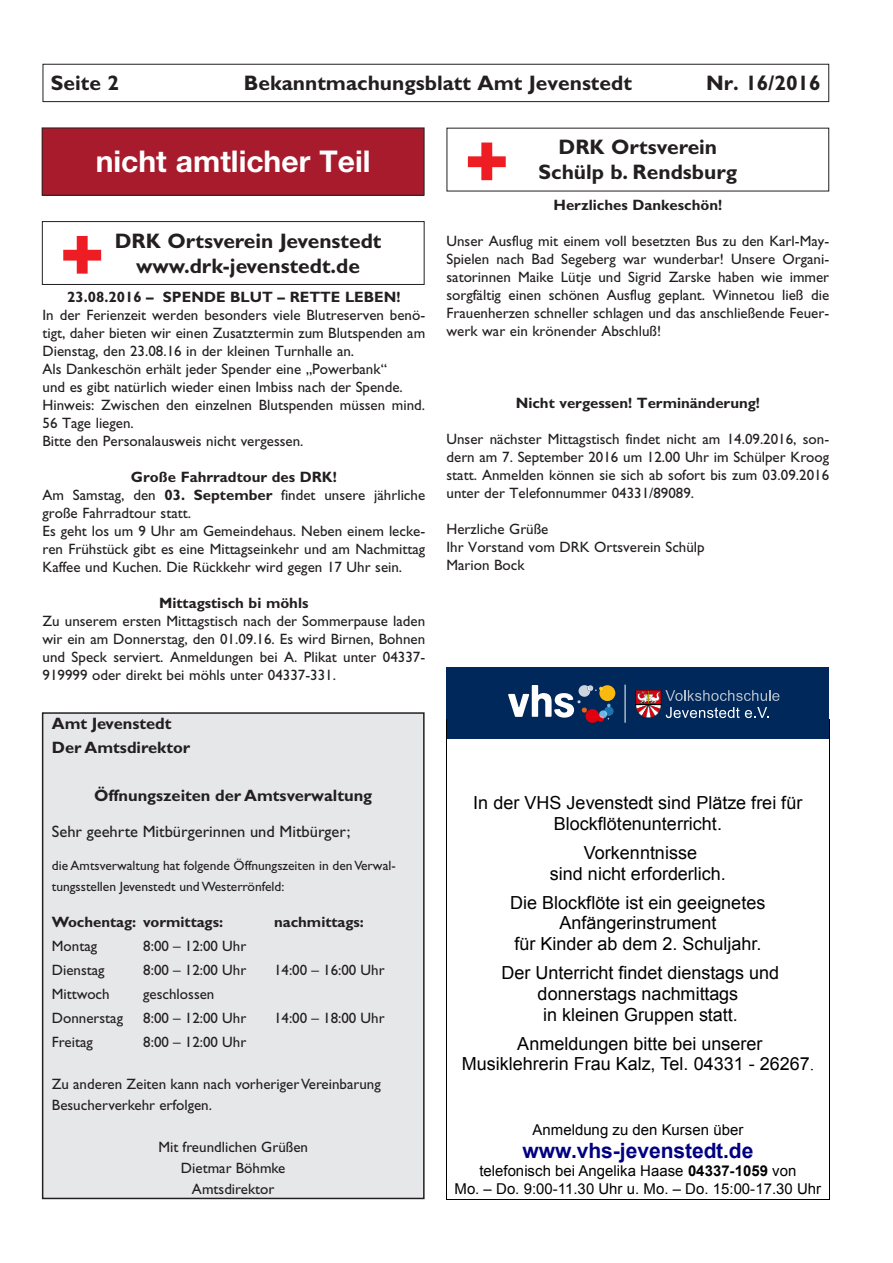
<style>
.page{position:relative;width:893px;height:1263px;background:#fff}
.page>*{position:absolute;margin:0;border:0;box-sizing:border-box;transform-origin:0 0}
.t1{font:700 30px "Helvetica Neue LT Pro";color:#fff}
.t2{font:700 21px/25.2px "Gill Sans Std";color:#231f20;text-align:center}
.t3{font:700 21px "Arial";color:#000080}
.t4{font:18px/20.9px "Arial";color:#000;text-align:center}
.t5{font:700 16.5px/24px "Gill Sans Std";color:#231f20}
.t6{font:16.5px "Gill Sans Std";color:#231f20}
.t7{font:15px/18px "Gill Sans Std";color:#231f20}
.t8{font:700 15px "Gill Sans Std";color:#231f20}
.t9{font:15px/17.4px "Arial";color:#000;text-align:center}
.t10{font:13.5px/21px "Gill Sans Std";color:#231f20}
.s1{font-weight:700}
.s2{font-family:"Times New Roman"}
</style>
<div class="page">
<div style="left:43px;top:64px;width:786px;height:38px;border:1px solid #231f20"></div>
<div style="left:42px;top:128px;width:382px;height:67px;background:#a81b2c"></div>
<div style="left:42px;top:128px;width:382px;height:68px;border:1px solid #231f20"></div>
<div style="left:42px;top:221px;width:383px;height:64px;border:1px solid #231f20"></div>
<svg style="left:63px;top:236px;width:38px;height:38px"></svg>
<svg style="left:468px;top:143px;width:38px;height:37px"></svg>
<div style="left:446px;top:668px;width:383px;height:71px;background:#00285a"></div>
<hr style="left:625px;top:685px;width:1px;height:37px;background:#fff">
<svg style="left:636px;top:690px;width:143px;height:28px"></svg>
<svg style="left:508px;top:685px;width:107px;height:38px"></svg>
<hr style="left:446px;top:720px;width:1px;height:479px;background:#000">
<hr style="left:829px;top:720px;width:1px;height:479px;background:#000">
<hr style="left:447px;top:1199px;width:382px;height:1px;background:#000">
<div style="left:43px;top:713px;width:381px;height:485px;background:#e6e7e9"></div>
<div style="left:42px;top:712px;width:383px;height:487px;border:2px solid #231f20"></div>
<h2 class="t2" style="left:51px;top:70px;width:70px">Seite 2</h2>
<h2 class="t2" style="left:244px;top:70px;width:389px">Bekanntmachungsblatt Amt Jevenstedt</h2>
<h2 class="t2" style="left:706px;top:70px;width:116px">Nr. 16/2016</h2>
<h1 class="t1" style="left:96px;top:143px;width:276px">nicht amtlicher Teil</h1>
<h2 class="t2" style="left:115px;top:228px;width:268px">DRK Ortsverein Jevenstedt www.drk-jevenstedt.de</h2>
<p class="t8" style="left:67px;top:288px;width:335px">23.08.2016 – SPENDE BLUT – RETTE LEBEN!</p>
<p class="t7" style="left:43px;top:306px;width:384px">In der Ferienzeit werden besonders viele Blutreserven benö&shy;tigt, daher bieten wir einen Zusatztermin zum Blutspenden am Dienstag, den 23.08.16 in der kleinen Turnhalle an.<br>Als Dankeschön erhält jeder Spender eine „Powerbank“<br>und es gibt natürlich wieder einen Imbiss nach der Spende.<br>Hinweis: Zwischen den einzelnen Blutspenden müssen mind.<br>56 Tage liegen.<br>Bitte den Personalausweis nicht vergessen.</p>
<p class="t7" style="left:43px;top:468px;width:384px;text-indent:88px"><span class="s1">Große Fahrradtour des DRK!<br></span>Am Samstag, den <span class="s1">03. September</span> findet unsere jährliche große Fahrradtour statt.<br>Es geht los um 9 Uhr am Gemeindehaus. Neben einem lecke&shy;ren Frühstück gibt es eine Mittagseinkehr und am Nachmittag Kaffee und Kuchen. Die Rückkehr wird gegen 17 Uhr sein.</p>
<p class="t8" style="left:159px;top:594px;width:151px">Mittagstisch bi möhls</p>
<p class="t7" style="left:43px;top:612px;width:384px;text-align:justify">Zu unserem ersten Mittagstisch nach der Sommerpause laden wir ein am Donnerstag, den 01.09.16. Es wird Birnen, Bohnen und Speck serviert. Anmeldungen bei A. Plikat unter 04337- 919999 oder direkt bei möhls unter 04337-331.</p>
<p class="t5" style="left:52px;top:711px;width:140px">Amt Jevenstedt<br>Der Amtsdirektor</p>
<p class="t5" style="left:94px;top:783px;width:280px">Öffnungszeiten der Amtsverwaltung</p>
<p class="t6" style="left:52px;top:822px;width:300px">Sehr geehrte Mitbürgerinnen und Mitbürger;</p>
<p class="t10" style="left:52px;top:855px;width:345px">die Amtsverwaltung hat folgende Öffnungszeiten in den Verwal&shy;tungsstellen Jevenstedt und Westerrönfeld:</p>
<p class="t8" style="left:52px;top:913px;width:173px">Wochentag: vormittags:</p>
<p class="t8" style="left:274px;top:913px;width:91px">nachmittags:</p>
<p class="t7" style="left:52px;top:937px;width:47px">Montag</p>
<p class="t7" style="left:143px;top:937px;width:105px">8:00 – 12:00 Uhr</p>
<p class="t7" style="left:52px;top:961px;width:54px">Dienstag</p>
<p class="t7" style="left:143px;top:961px;width:105px">8:00 – 12:00 Uhr</p>
<p class="t7" style="left:274px;top:961px;width:112px">14:00 – 16:00 Uhr</p>
<p class="t7" style="left:52px;top:985px;width:59px">Mittwoch</p>
<p class="t7" style="left:143px;top:985px;width:73px">geschlossen</p>
<p class="t7" style="left:52px;top:1009px;width:73px">Donnerstag</p>
<p class="t7" style="left:143px;top:1009px;width:105px">8:00 – 12:00 Uhr</p>
<p class="t7" style="left:274px;top:1009px;width:112px">14:00 – 18:00 Uhr</p>
<p class="t7" style="left:52px;top:1033px;width:42px">Freitag</p>
<p class="t7" style="left:143px;top:1033px;width:105px">8:00 – 12:00 Uhr</p>
<p class="t7" style="left:52px;top:1073px;width:330px;line-height:21px">Zu anderen Zeiten kann nach vorheriger Vereinbarung<br>Besucherverkehr erfolgen.</p>
<p class="t7" style="left:158px;top:1136px;width:151px;line-height:21px;text-align:center">Mit freundlichen Grüßen<br>Dietmar Böhmke<br>Amtsdirektor</p>
<h2 class="t2" style="left:538px;top:134px;width:200px">DRK Ortsverein<br>Schülp b. Rendsburg</h2>
<p class="t8" style="left:553px;top:196px;width:170px">Herzliches Dankeschön!</p>
<p class="t7" style="left:446px;top:232px;width:384px;text-align:justify">Unser Ausflug mit einem voll besetzten Bus zu den Karl-May-Spielen nach Bad Segeberg war wunderbar! Unsere Organi&shy;satorinnen Maike Lütje und Sigrid Zarske haben wie immer sorgfältig einen schönen Ausflug geplant. Winnetou ließ die Frauenherzen schneller schlagen und das anschließende Feuer&shy;werk war ein krönender Abschluß!</p>
<p class="t8" style="left:516px;top:394px;width:246px">Nicht vergessen! Terminänderung!</p>
<p class="t7" style="left:446px;top:430px;width:384px;text-align:justify">Unser nächster Mittagstisch findet nicht am 14.09.2016, son&shy;dern am 7. September 2016 um 12.00 Uhr im Schülper Kroog statt. Anmelden können sie sich ab sofort bis zum 03.09.2016 unter der Telefonnummer 04331/89089.</p>
<p class="t7" style="left:446px;top:520px;width:260px">Herzliche Grüße<br>Ihr Vorstand vom DRK Ortsverein Schülp<br>Marion Bock</p>
<p class="t4" style="left:473px;top:792px;width:331px">In der VHS Jevenstedt sind Plätze frei für<br>Blockflötenunterricht.</p>
<p class="t4" style="left:550px;top:842px;width:178px">Vorkenntnisse<br>sind nicht erforderlich.</p>
<p class="t4" style="left:510px;top:892px;width:257px">Die Blockflöte ist ein geeignetes<br>Anfängerinstrument<br>für Kinder ab dem 2. Schuljahr.</p>
<p class="t4" style="left:501px;top:962px;width:279px">Der Unterricht findet dienstags und donnerstags nachmittags<br>in kleinen Gruppen statt.</p>
<p class="t4" style="left:462px;top:1033px;width:354px">Anmeldungen bitte bei unserer<br>Musiklehrerin Frau Kalz, Tel. 04331 - 26267<span class="s2">.</span></p>
<p class="t9" style="left:533px;top:1121px;width:212px">Anmeldung zu den Kursen über</p>
<h2 class="t3" style="left:522px;top:1137px;width:232px">www.vhs-jevenstedt.de</h2>
<p class="t9" style="left:455px;top:1162px;width:368px">telefonisch bei Angelika Haase <span class="s1">04337-1059</span> von<br>Mo. – Do. 9:00-11.30 Uhr u. Mo. – Do. 15:00-17.30 Uhr</p>
</div>
